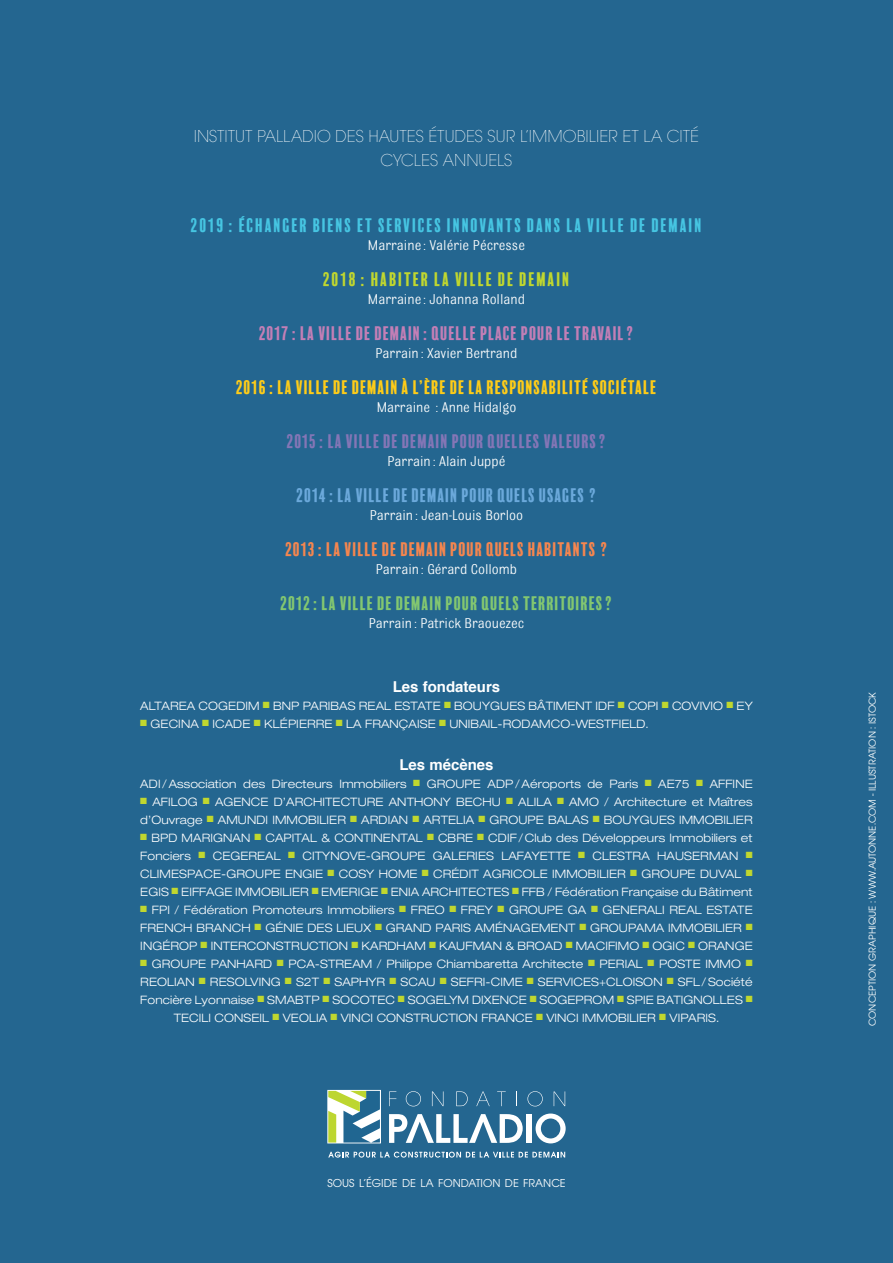
<style>
.page{position:relative;width:893px;height:1263px;background:#246690}
.page>*{position:absolute;margin:0;border:0;box-sizing:border-box;transform-origin:0 0}
.t1{font:200 18px/24px "Avant Garde Gothic Itc T";color:#fff;text-align:center}
.t2{font:18px "Balboa Plus Fill";letter-spacing:.05em;color:#46c5e2}
.t3{font:18px "Balboa Plus Fill";color:#fecc18}
.t4{font:18px "Balboa Plus Fill";color:#c37fb6}
.t5{font:18px "Balboa Plus Fill";color:#83c770}
.t6{font:18px "Balboa Plus Fill";color:#8476b6}
.t7{font:18px "Balboa Plus Fill";color:#f5864f}
.t8{font:18px "Balboa Plus Fill";color:#6ba9db}
.t9{font:18px "Balboa Plus Fill";letter-spacing:.05em;color:#c0d72f}
.t10{font:15px "Bulldog";color:#fff}
.t11{font:700 15px "Helvetica";color:#fff}
.t12{font:12px "Avant Garde Gothic Itc T";color:#fff}
.t13{font:300 expanded 11.7px/18px "Helvetica Neue";letter-spacing:.01em;color:#fff;text-align:justify}
.t14{font:10.5px "Avant Garde Gothic Itc T";color:#fff}
.s1{color:#c0d72f}
</style>
<div class="page">
<svg style="left:327px;top:1090px;width:54px;height:53px"></svg>
<svg style="left:389px;top:1091px;width:7px;height:15px"></svg>
<svg style="left:406px;top:1091px;width:15px;height:15px"></svg>
<svg style="left:432px;top:1091px;width:11px;height:15px"></svg>
<svg style="left:456px;top:1091px;width:12px;height:15px"></svg>
<svg style="left:476px;top:1091px;width:14px;height:15px"></svg>
<svg style="left:497px;top:1091px;width:9px;height:15px"></svg>
<svg style="left:516px;top:1091px;width:1px;height:15px"></svg>
<svg style="left:527px;top:1091px;width:16px;height:15px"></svg>
<svg style="left:554px;top:1091px;width:11px;height:15px"></svg>
<div style="left:526px;top:1114px;width:6px;height:29px;background:#fff"></div>
<svg style="left:536px;top:1113px;width:30px;height:30px"></svg>
<svg style="left:389px;top:1114px;width:134px;height:29px"></svg>
<svg style="left:328px;top:1151px;width:237px;height:6px"></svg>
<h1 class="t1" style="left:194px;top:123px;width:507px">INSTITUT PALLADIO DES HAUTES ÉTUDES SUR L’IMMOBILIER ET LA CITÉ<br>CYCLES ANNUELS</h1>
<h1 class="t2" style="left:191px;top:215px;width:513px">2019 : ÉCHANGER BIENS ET SERVICES INNOVANTS DANS LA VILLE DE DEMAIN</h1>
<p class="t10" style="left:368px;top:237px;width:159px">Marraine : Valérie Pécresse</p>
<h1 class="t9" style="left:323px;top:269px;width:249px">2018 : HABITER LA VILLE DE DEMAIN</h1>
<p class="t10" style="left:368px;top:291px;width:159px">Marraine : Johanna Rolland</p>
<h1 class="t4" style="left:259px;top:323px;width:377px">2017 : LA VILLE DE DEMAIN : QUELLE PLACE POUR LE TRAVAIL ?</h1>
<p class="t10" style="left:376px;top:345px;width:143px">Parrain : Xavier Bertrand</p>
<h1 class="t3" style="left:236px;top:377px;width:423px">2016 : LA VILLE DE DEMAIN À L’ÈRE DE LA RESPONSABILITÉ SOCIÉTALE</h1>
<p class="t10" style="left:377px;top:399px;width:141px">Marraine : Anne Hidalgo</p>
<h1 class="t6" style="left:286px;top:431px;width:322px">2015 : LA VILLE DE DEMAIN POUR QUELLES VALEURS ?</h1>
<p class="t10" style="left:388px;top:453px;width:119px">Parrain : Alain Juppé</p>
<h1 class="t8" style="left:296px;top:485px;width:302px">2014 : LA VILLE DE DEMAIN POUR QUELS USAGES ?</h1>
<p class="t10" style="left:370px;top:507px;width:155px">Parrain : Jean-Louis Borloo</p>
<h1 class="t7" style="left:285px;top:539px;width:324px">2013 : LA VILLE DE DEMAIN POUR QUELS HABITANTS ?</h1>
<p class="t10" style="left:376px;top:561px;width:143px">Parrain : Gérard Collomb</p>
<h1 class="t5" style="left:280px;top:593px;width:334px">2012 : LA VILLE DE DEMAIN POUR QUELS TERRITOIRES ?</h1>
<p class="t10" style="left:369px;top:615px;width:157px">Parrain : Patrick Braouezec</p>
<p class="t11" style="left:393px;top:674px;width:109px">Les fondateurs</p>
<p class="t13" style="left:140px;top:696px;width:614px">ALTAREA COGEDIM <span class="s1">■</span> BNP PARIBAS REAL ESTATE <span class="s1">■</span> BOUYGUES BÂTIMENT IDF <span class="s1">■</span> COPI <span class="s1">■</span> COVIVIO <span class="s1">■</span> EY</p>
<p class="t13" style="left:140px;top:714px;width:510px"><span class="s1">■</span> GECINA <span class="s1">■</span> ICADE <span class="s1">■</span> KLÉPIERRE <span class="s1">■</span> LA FRANÇAISE <span class="s1">■</span> UNIBAIL-RODAMCO-WESTFIELD.</p>
<p class="t11" style="left:399px;top:752px;width:96px">Les mécènes</p>
<p class="t13" style="left:140px;top:774px;width:614px">ADI / Association des Directeurs Immobiliers <span class="s1">■</span> GROUPE ADP / Aéroports de Paris <span class="s1">■</span> AE75 <span class="s1">■</span> AFFINE</p>
<p class="t13" style="left:140px;top:792px;width:614px"><span class="s1">■</span> AFILOG <span class="s1">■</span> AGENCE D’ARCHITECTURE ANTHONY BECHU <span class="s1">■</span> ALILA <span class="s1">■</span> AMO / Architecture et Maîtres d’Ouvrage <span class="s1">■</span> AMUNDI IMMOBILIER <span class="s1">■</span> ARDIAN <span class="s1">■</span> ARTELIA <span class="s1">■</span> GROUPE BALAS <span class="s1">■</span> BOUYGUES IMMOBILIER</p>
<p class="t13" style="left:140px;top:828px;width:614px"><span class="s1">■</span> BPD MARIGNAN <span class="s1">■</span> CAPITAL &amp; CONTINENTAL <span class="s1">■</span> CBRE <span class="s1">■</span> CDIF/ Club des Développeurs Immobiliers et Fonciers <span class="s1">■</span> CEGEREAL <span class="s1">■</span> CITYNOVE-GROUPE GALERIES LAFAYETTE <span class="s1">■</span> CLESTRA HAUSERMAN <span class="s1">■ </span>CLIMESPACE-GROUPE ENGIE <span class="s1">■</span> COSY HOME <span class="s1">■</span> CRÉDIT AGRICOLE IMMOBILIER <span class="s1">■</span> GROUPE DUVAL <span class="s1">■ </span>EGIS <span class="s1">■</span> EIFFAGE IMMOBILIER <span class="s1">■</span> EMERIGE <span class="s1">■</span> ENIA ARCHITECTES <span class="s1">■</span> FFB / Fédération Française du Bâtiment</p>
<p class="t13" style="left:140px;top:900px;width:614px"><span class="s1">■</span> FPI / Fédération Promoteurs Immobiliers <span class="s1">■</span> FREO <span class="s1">■</span> FREY <span class="s1">■</span> GROUPE GA <span class="s1">■</span> GENERALI REAL ESTATE FRENCH BRANCH <span class="s1">■</span> GÉNIE DES LIEUX <span class="s1">■</span> GRAND PARIS AMÉNAGEMENT <span class="s1">■</span> GROUPAMA IMMOBILIER <span class="s1">■ </span>INGÉROP <span class="s1">■</span> INTERCONSTRUCTION <span class="s1">■</span> KARDHAM <span class="s1">■</span> KAUFMAN &amp; BROAD <span class="s1">■</span> MACIFIMO <span class="s1">■</span> OGIC <span class="s1">■</span> ORANGE</p>
<p class="t13" style="left:140px;top:954px;width:614px;text-align:center"><span class="s1">■</span> GROUPE PANHARD <span class="s1">■</span> PCA-STREAM / Philippe Chiambaretta Architecte <span class="s1">■</span> PERIAL <span class="s1">■</span> POSTE IMMO <span class="s1">■ </span>REOLIAN <span class="s1">■</span> RESOLVING <span class="s1">■</span> S2T <span class="s1">■</span> SAPHYR <span class="s1">■</span> SCAU <span class="s1">■</span> SEFRI-CIME <span class="s1">■</span> SERVICES+CLOISON <span class="s1">■</span> SFL/Société Foncière Lyonnaise <span class="s1">■</span> SMABTP <span class="s1">■</span> SOCOTEC <span class="s1">■</span> SOGELYM DIXENCE <span class="s1">■</span> SOGEPROM <span class="s1">■</span> SPIE BATIGNOLLES <span class="s1">■ </span>TECILI CONSEIL <span class="s1">■</span> VEOLIA <span class="s1">■</span> VINCI CONSTRUCTION FRANCE <span class="s1">■</span> VINCI IMMOBILIER <span class="s1">■</span> VIPARIS.</p>
<p class="t12" style="left:327px;top:1176px;width:240px">SOUS L’ÉGIDE DE LA FONDATION DE FRANCE</p>
<p class="t14" style="left:866px;top:1026px;width:336px;rotate:-90deg">CONCEPTION GRAPHIQUE : WWW.AUTONNE.COM - ILLUSTRATION : ISTOCK</p>
</div>
